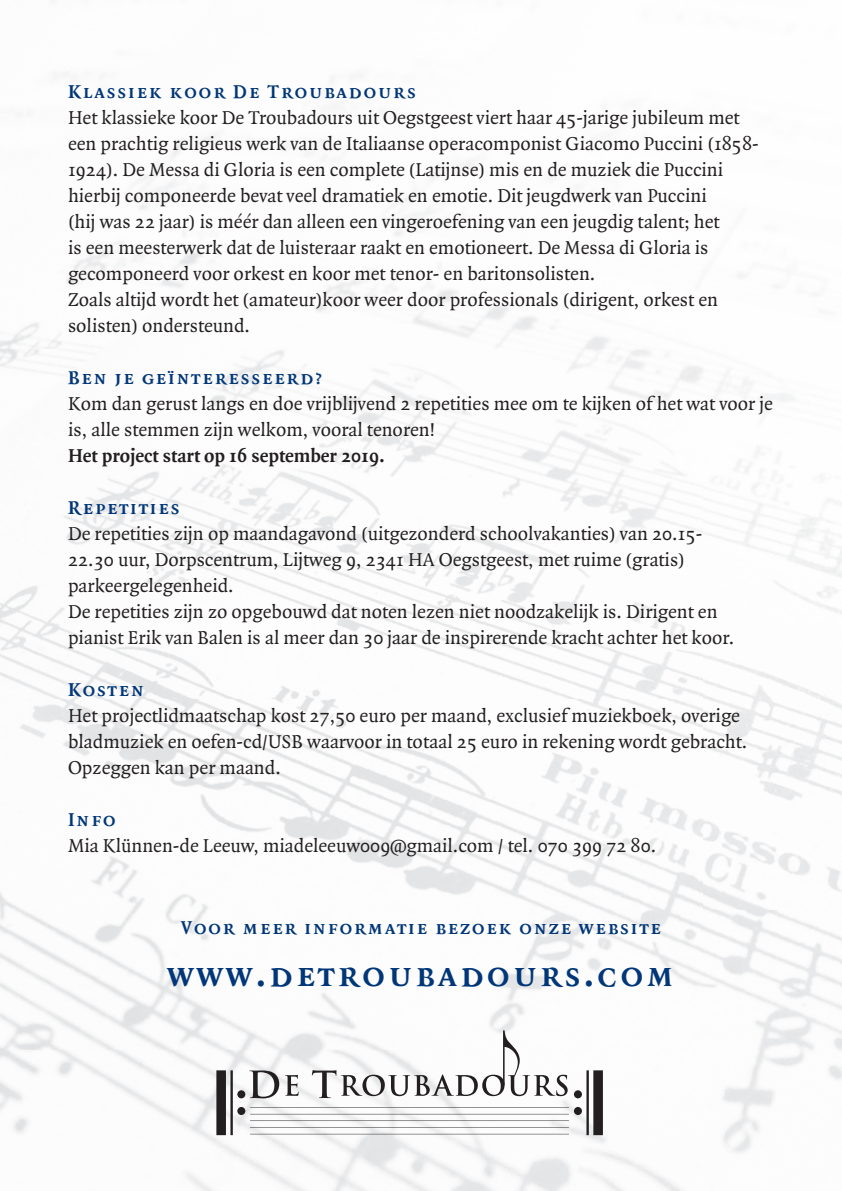
<style>
.page{position:relative;width:842px;height:1191px;background:#fff}
.page>*{position:absolute;margin:0;border:0;box-sizing:border-box;transform-origin:0 0}
.t1{font:36px "Quadraat Bold Small Caps";letter-spacing:.1em;color:#013778}
.t2{font:20px/26px "Quadraat";color:#231f20}
.t3{font:20px "Quadraat Bold Small Caps";letter-spacing:.1em;color:#013778}
.t4{font:700 20px "Quadraat";color:#231f20}
</style>
<div class="page">
<img style="left:0;top:72px;width:842px;height:1119px">
<svg style="left:574px;top:1070px;width:29px;height:65px"></svg>
<hr style="left:250px;top:1120px;width:319px;height:1px;background:#231f20">
<hr style="left:250px;top:1113px;width:319px;height:1px;background:#231f20">
<hr style="left:250px;top:1133px;width:319px;height:1px;background:#231f20">
<hr style="left:250px;top:1127px;width:319px;height:1px;background:#231f20">
<hr style="left:250px;top:1107px;width:319px;height:1px;background:#231f20">
<svg style="left:216px;top:1070px;width:63px;height:65px"></svg>
<svg style="left:285px;top:1074px;width:14px;height:21px"></svg>
<svg style="left:312px;top:1030px;width:256px;height:68px"></svg>
<p class="t3" style="left:68px;top:81px;width:349px">Klassiek koor De Troubadours</p>
<p class="t2" style="left:68px;top:105px;width:692px">Het klassieke koor De Troubadours uit Oegstgeest viert haar 45-jarige jubileum met een prachtig religieus werk van de Italiaanse operacomponist Giacomo Puccini (1858- 1924). De Messa di Gloria is een complete (Latijnse) mis en de muziek die Puccini hierbij componeerde bevat veel dramatiek en emotie. Dit jeugdwerk van Puccini<br>(hij was 22 jaar) is méér dan alleen een vingeroefening van een jeugdig talent; het<br>is een meesterwerk dat de luisteraar raakt en emotioneert. De Messa di Gloria is gecomponeerd voor orkest en koor met tenor- en baritonsolisten.<br>Zoals altijd wordt het (amateur)koor weer door professionals (dirigent, orkest en solisten) ondersteund.</p>
<p class="t3" style="left:68px;top:367px;width:256px">Ben je geïnteresseerd?</p>
<p class="t2" style="left:68px;top:391px;width:706px">Kom dan gerust langs en doe vrijblijvend 2 repetities mee om te kijken of het wat voor je is, alle stemmen zijn welkom, vooral tenoren!</p>
<p class="t4" style="left:68px;top:445px;width:318px">Het project start op 16 september 2019.</p>
<p class="t3" style="left:68px;top:497px;width:113px">Repetities</p>
<p class="t2" style="left:68px;top:521px;width:668px">De repetities zijn op maandagavond (uitgezonderd schoolvakanties) van 20.15- 22.30 uur, Dorpscentrum, Lijtweg 9, 2341 HA Oegstgeest, met ruime (gratis) parkeergelegenheid.<br>De repetities zijn zo opgebouwd dat noten lezen niet noodzakelijk is. Dirigent en pianist Erik van Balen is al meer dan 30 jaar de inspirerende kracht achter het koor.</p>
<p class="t3" style="left:68px;top:679px;width:77px">Kosten</p>
<p class="t2" style="left:68px;top:703px;width:681px">Het projectlidmaatschap kost 27,50 euro per maand, exclusief muziekboek, overige bladmuziek en oefen-cd/USB waarvoor in totaal 25 euro in rekening wordt gebracht.<br>Opzeggen kan per maand.</p>
<p class="t3" style="left:68px;top:809px;width:49px">Info</p>
<p class="t2" style="left:68px;top:833px;width:590px">Mia Klünnen-de Leeuw, miadeleeuw009@gmail.com / tel. 070 399 72 80.</p>
<p class="t3" style="left:181px;top:917px;width:481px">Voor meer informatie bezoek onze website</p>
<h1 class="t1" style="left:168px;top:956px;width:508px">www.detroubadours.com</h1>
</div>
